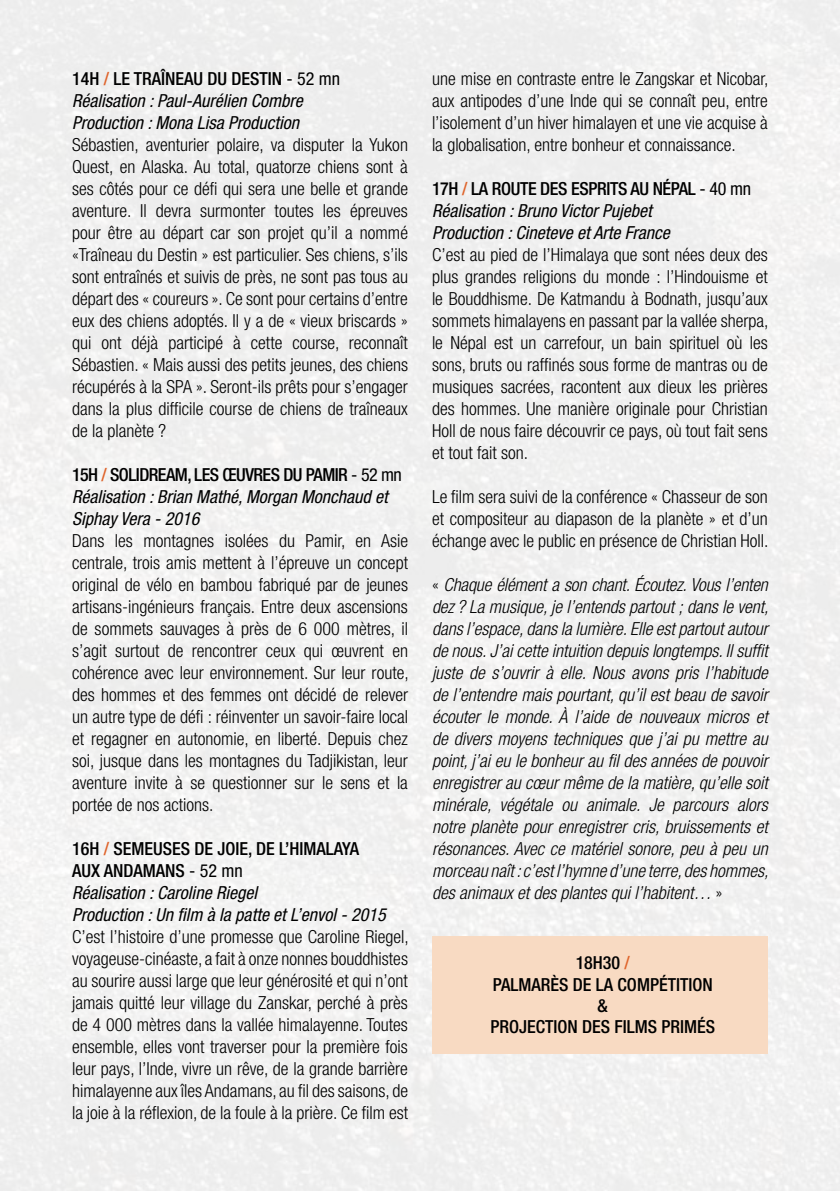
<style>
.page{position:relative;width:840px;height:1191px;background:#fff}
.page>*{position:absolute;margin:0;border:0;box-sizing:border-box;transform-origin:0 0}
.t1{font:300 condensed 18px/22px "Helvetica Neue LT Std";color:#000;text-align:justify}
.t2{font:italic 300 condensed 18px/22px "Helvetica Neue LT Std";color:#000;text-align:justify}
.t3{font:italic condensed 18px/22px "Helvetica Neue LT Std";color:#000}
.t4{font:500 condensed 18px/21.4px "Helvetica Neue LT Std";color:#000;text-align:center}
.t5{font:condensed 18px "Helvetica Neue LT Std";letter-spacing:-.01em;color:#000}
.s1{color:#df632a}
.s2{font-style:normal}
</style>
<div class="page">
<div style="left:432px;top:936px;width:335px;height:117px;background:#f8dac2"></div>
<p class="t4" style="left:72px;top:68px;width:103px">14H <span class="s1">/</span>LE TRAÎNEAU</p>
<p class="t4" style="left:207px;top:68px;width:43px">DU DESTIN</p>
<p class="t5" style="left:286px;top:68px;width:55px">- 52 mn</p>
<p class="t3" style="left:72px;top:90px;width:232px">Réalisation : Paul-Aurélien Combre<br>Production : Mona Lisa Production</p>
<p class="t1" style="left:72px;top:133px;width:337px">Sébastien, aventurier polaire, va disputer la Yukon Quest, en Alaska. Au total, quatorze chiens sont à ses côtés pour ce défi qui sera une belle et grande aventure. Il devra surmonter toutes les épreuves pour être au départ car son projet qu’il a nommé «Traîneau du Destin » est particulier. Ses chiens, s’ils sont entraînés et suivis de près, ne sont pas tous au départ des « coureurs ». Ce sont pour certains d’entre eux des chiens adoptés. Il y a de « vieux briscards » qui ont déjà participé à cette course, reconnaît Sébastien. « Mais aussi des petits jeunes, des chiens récupérés à la SPA ». Seront-ils prêts pour s’engager dans la plus difficile course de chiens de traîneaux de la planète ?</p>
<p class="t4" style="left:72px;top:463px;width:87px">15H <span class="s1">/</span> SOLIDREAM</p>
<p class="t4" style="left:187px;top:463px;width:128px">, LES ŒUVRES DU PAMIR</p>
<p class="t5" style="left:351px;top:464px;width:52px">- 52 mn</p>
<p class="t3" style="left:72px;top:486px;width:317px">Réalisation : Brian Mathé, Morgan Monchaud et<br>Siphay Vera - 2016</p>
<p class="t1" style="left:72px;top:529px;width:338px">Dans les montagnes isolées du Pamir, en Asie centrale, trois amis mettent à l’épreuve un concept original de vélo en bambou fabriqué par de jeunes artisans-ingénieurs français. Entre deux ascensions de sommets sauvages à près de 6 000 mètres, il s’agit surtout de rencontrer ceux qui œuvrent en cohérence avec leur environnement. Sur leur route, des hommes et des femmes ont décidé de relever un autre type de défi : réinventer un savoir-faire local et regagner en autonomie, en liberté. Depuis chez soi, jusque dans les montagnes du Tadjikistan, leur aventure invite à se questionner sur le sens et la portée de nos actions.</p>
<p class="t4" style="left:72px;top:837px;width:52px">16H <span class="s1">/</span> SEMEUSES</p>
<p class="t4" style="left:194px;top:837px;width:32px">DE JOIE</p>
<p class="t4" style="left:248px;top:837px;width:52px">, DE L’HIMALA</p>
<p class="t4" style="left:342px;top:837px;width:19px">YA</p>
<p class="t4" style="left:72px;top:859px;width:73px">AUX ANDAMANS</p>
<p class="t5" style="left:189px;top:860px;width:55px">- 52 mn</p>
<p class="t3" style="left:72px;top:882px;width:315px">Réalisation : Caroline Riegel<br>Production : Un film à la patte et L’envol - 2015</p>
<p class="t1" style="left:72px;top:925px;width:338px">C’est l’histoire d’une promesse que Caroline Riegel, voyageuse-cinéaste, a fait à onze nonnes bouddhistes au sourire aussi large que leur générosité et qui n’ont jamais quitté leur village du Zanskar, perché à près de 4 000 mètres dans la vallée himalayenne. Toutes ensemble, elles vont traverser pour la première fois leur pays, l’Inde, vivre un rêve, de la grande barrière himalayenne aux îles Andamans, au fil des saisons, de la joie à la réflexion, de la foule à la prière. Ce film est</p>
<p class="t1" style="left:432px;top:67px;width:338px">une mise en contraste entre le Zangskar et Nicobar, aux antipodes d’une Inde qui se connaît peu, entre l’isolement d’un hiver himalayen et une vie acquise à la globalisation, entre bonheur et connaissance.</p>
<p class="t4" style="left:432px;top:177px;width:70px">17H <span class="s1">/</span> LA ROUTE</p>
<p class="t4" style="left:540px;top:177px;width:40px">DES ESPRITS</p>
<p class="t4" style="left:630px;top:177px;width:32px">AU NÉPAL</p>
<p class="t5" style="left:699px;top:178px;width:53px">- 40 mn</p>
<p class="t3" style="left:432px;top:200px;width:239px">Réalisation : Bruno Victor Pujebet<br>Production : Cineteve et Arte France</p>
<p class="t1" style="left:432px;top:243px;width:338px">C’est au pied de l’Himalaya que sont nées deux des plus grandes religions du monde : l’Hindouisme et le Bouddhisme. De Katmandu à Bodnath, jusqu’aux sommets himalayens en passant par la vallée sherpa, le Népal est un carrefour, un bain spirituel où les sons, bruts ou raffinés sous forme de mantras ou de musiques sacrées, racontent aux dieux les prières des hommes. Une manière originale pour Christian Holl de nous faire découvrir ce pays, où tout fait sens et tout fait son.</p>
<p class="t1" style="left:432px;top:485px;width:338px">Le film sera suivi de la conférence « Chasseur de son et compositeur au diapason de la planète » et d’un échange avec le public en présence de Christian Holl.</p>
<p class="t2" style="left:432px;top:574px;width:338px"><span class="s2">«</span> Chaque élément a son chant. Écoutez. Vous l’enten dez ? La musique, je l’entends partout ; dans le vent, dans l’espace, dans la lumière. Elle est partout autour de nous. J’ai cette intuition depuis longtemps. Il suffit juste de s’ouvrir à elle. Nous avons pris l’habitude de l’entendre mais pourtant, qu’il est beau de savoir écouter le monde. À l’aide de nouveaux micros et de divers moyens techniques que j’ai pu mettre au point, j’ai eu le bonheur au fil des années de pouvoir enregistrer au cœur même de la matière, qu’elle soit minérale, végétale ou animale. Je parcours alors notre planète pour enregistrer cris, bruissements et résonances. Avec ce matériel sonore, peu à peu un morceau naît : c’est l’hymne d’une terre, des hommes, des animaux et des plantes qui l’habitent… <span class="s2">»</span></p>
<p class="t4" style="left:490px;top:951px;width:226px">18H30 <span class="s1">/<br></span>PALMARÈS DE LA COMPÉTITION &amp;<br>PROJECTION DES FILMS PRIMÉS</p>
</div>
